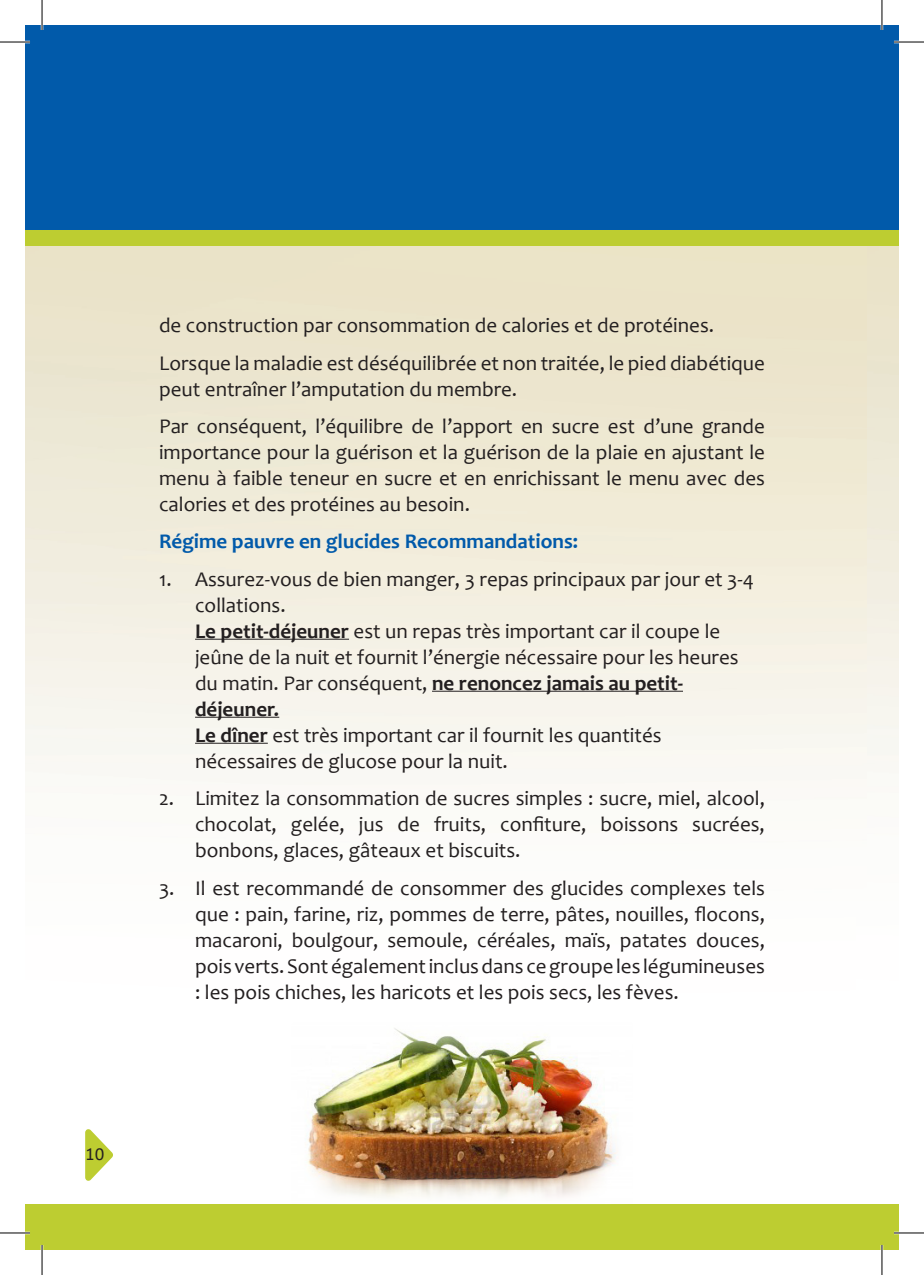
<style>
.page{position:relative;width:924px;height:1275px;background:#fff}
.page>*{position:absolute;margin:0;border:0;box-sizing:border-box;transform-origin:0 0}
.t1{font:21px/26px "Candara";color:#231f20;text-align:justify}
.t2{font:700 21px "Candara";color:#015aaa}
.t3{font:21px "Fb Typo Pas";color:#231f20}
.s1{font-weight:700}
</style>
<div class="page">
<img style="left:25px;top:245px;width:842px;height:542px">
<img style="left:867px;top:245px;width:31px;height:528px">
<div style="left:25px;top:25px;width:873px;height:205px;background:#015aaa"></div>
<div style="left:25px;top:230px;width:873px;height:15px;background:#bdcd31"></div>
<div style="left:25px;top:1204px;width:873px;height:46px;background:#bdcd31"></div>
<svg style="left:85px;top:1129px;width:28px;height:52px"></svg>
<img style="left:307px;top:1028px;width:311px;height:170px">
<hr style="left:195px;top:639px;width:154px;height:1px;background:#231f20">
<hr style="left:432px;top:691px;width:250px;height:1px;background:#231f20">
<hr style="left:195px;top:717px;width:84px;height:1px;background:#231f20">
<hr style="left:195px;top:743px;width:73px;height:1px;background:#231f20">
<hr style="left:0;top:41px;width:30px;height:2px;background:#fff">
<hr style="left:893px;top:41px;width:30px;height:2px;background:#fff">
<hr style="left:0;top:1231px;width:30px;height:3px;background:#fff">
<hr style="left:893px;top:1231px;width:30px;height:3px;background:#fff">
<hr style="left:41px;top:0;width:2px;height:30px;background:#fff">
<hr style="left:41px;top:1245px;width:2px;height:30px;background:#fff">
<hr style="left:880px;top:0;width:2px;height:30px;background:#fff">
<hr style="left:880px;top:1245px;width:2px;height:30px;background:#fff">
<hr style="left:0;top:42px;width:30px;height:1px;background:#000">
<hr style="left:893px;top:42px;width:30px;height:1px;background:#000">
<hr style="left:0;top:1232px;width:30px;height:1px;background:#000">
<hr style="left:893px;top:1232px;width:30px;height:1px;background:#000">
<hr style="left:42px;top:0;width:1px;height:30px;background:#000">
<hr style="left:42px;top:1245px;width:1px;height:30px;background:#000">
<hr style="left:881px;top:0;width:1px;height:30px;background:#000">
<hr style="left:881px;top:1245px;width:1px;height:30px;background:#000">
<p class="t1" style="left:159px;top:312px;width:556px">de construction par consommation de calories et de protéines.</p>
<p class="t1" style="left:159px;top:350px;width:607px">Lorsque la maladie est déséquilibrée et non traitée, le pied diabétique peut entraîner l’amputation du membre.</p>
<p class="t1" style="left:159px;top:413px;width:607px">Par conséquent, l’équilibre de l’apport en sucre est d’une grande importance pour la guérison et la guérison de la plaie en ajustant le menu à faible teneur en sucre et en enrichissant le menu avec des calories et des protéines au besoin.</p>
<p class="t2" style="left:159px;top:528px;width:420px">Régime pauvre en glucides Recommandations:</p>
<p class="t1" style="left:195px;top:566px;width:560px;text-align:left;text-indent:-36px">1. Assurez-vous de bien manger, 3 repas principaux par jour et 3-4 collations.<br><span class="s1">Le petit-déjeuner</span> est un repas très important car il coupe le jeûne de la nuit et fournit l’énergie nécessaire pour les heures du matin. Par conséquent, <span class="s1">ne renoncez jamais au petit&shy;déjeuner.<br>Le dîner</span> est très important car il fournit les quantités nécessaires de glucose pour la nuit.</p>
<p class="t1" style="left:195px;top:785px;width:571px;text-indent:-36px">2. Limitez la consommation de sucres simples : sucre, miel, alcool, chocolat, gelée, jus de fruits, confiture, boissons sucrées, bonbons, glaces, gâteaux et biscuits.</p>
<p class="t1" style="left:195px;top:874px;width:571px;text-indent:-36px">3. Il est recommandé de consommer des glucides complexes tels que : pain, farine, riz, pommes de terre, pâtes, nouilles, flocons, macaroni, boulgour, semoule, céréales, maïs, patates douces, pois verts. Sont également inclus dans ce groupe les légumineuses : les pois chiches, les haricots et les pois secs, les fèves.</p>
<p class="t3" style="left:85px;top:1143px;width:21px">10</p>
</div>
